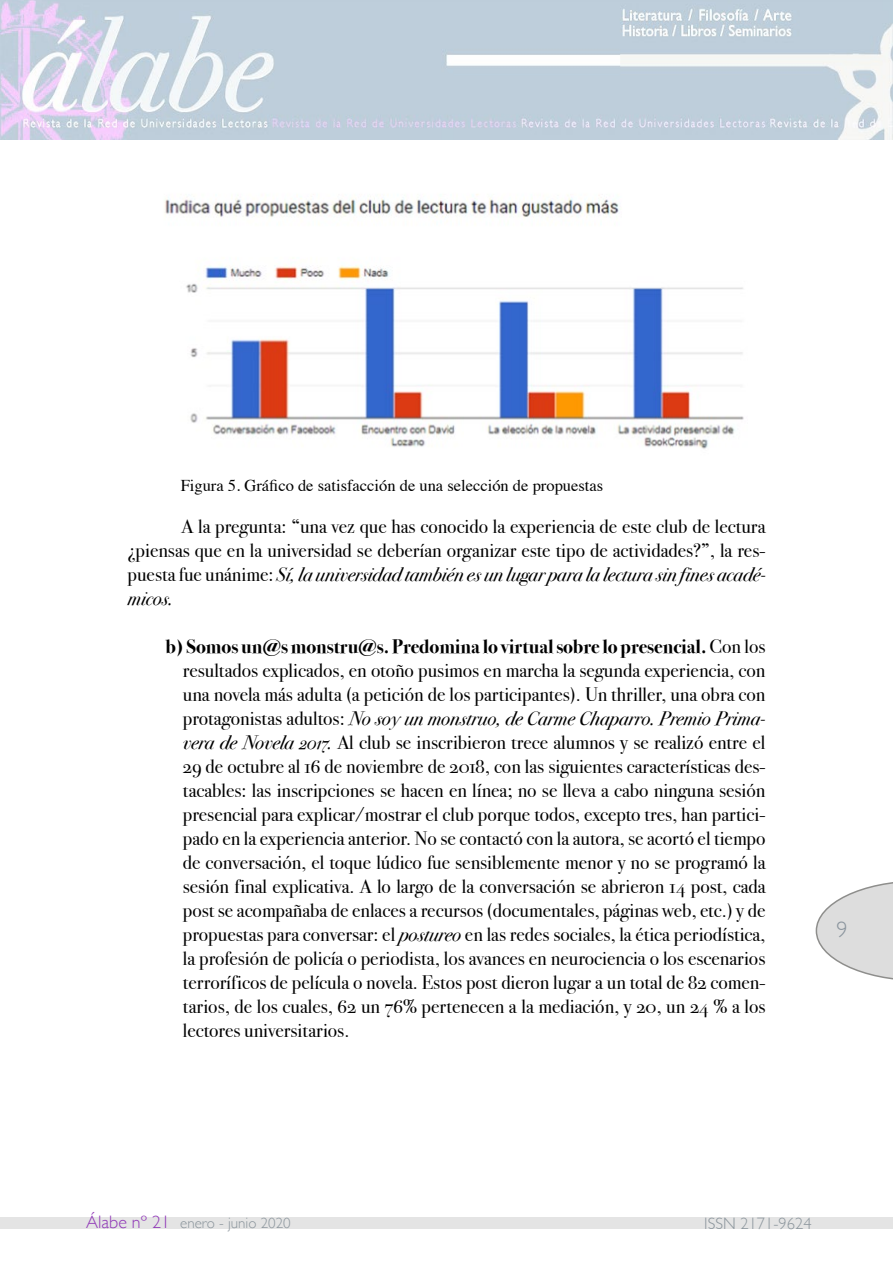
<style>
.page{position:relative;width:893px;height:1263px;background:#fff}
.page>*{position:absolute;margin:0;border:0;box-sizing:border-box;transform-origin:0 0}
.t1{font:300 22.5px "Gill Sans";color:#8a949d}
.t2{font:19.5px/24px "Bodoni Svty Two OSITCTT Book";color:#000;text-align:right}
.t3{font:19.5px/24px "Bodoni Svty Two OSITCTT Book It";color:#000}
.t4{font:19.5px "Bodoni Svty Two OSITCTT Bold";color:#000}
.t5{font:16.5px "Times";color:#000}
.t6{font:300 16.5px "Gill Sans";color:#8b959c}
.t7{font:300 15px "Gill Sans";color:#8b959c}
.s1{font-family:"Bodoni Svty Two OSITCTT Book"}
.s2{font-family:"Bodoni Svty Two OSITCTT Book It"}
.s3{font-size:18px;color:#9038b7}
</style>
<div class="page">
<svg style="left:816px;top:882px;width:77px;height:98px"></svg>
<img style="left:0;top:0;width:893px;height:139px">
<div style="left:0;top:1218px;width:893px;height:11px;background:#e4e4e4"></div>
<img style="left:165px;top:194px;width:579px;height:255px">
<p class="t5" style="left:181px;top:470px;width:424px">Figura 5. Gráfico de satisfacción de una selección de propuestas</p>
<p class="t2" style="left:128px;top:514px;width:639px">A la pregunta: “una vez que has conocido la experiencia de este club de lectura ¿piensas que en la universidad se deberían organizar este tipo de actividades?”, la res-</p>
<p class="t3" style="left:128px;top:562px;width:639px"><span class="s1">puesta fue unánime:</span> Sí, la universidad también es un lugar para la lectura sin fines acadé&shy;micos.</p>
<p class="t4" style="left:166px;top:635px;width:601px">b) Somos un@s monstru@s. Predomina lo virtual sobre lo presencial. <span class="s1">Con los</span></p>
<p class="t2" style="left:183px;top:658px;width:584px;text-align:left">resultados explicados, en otoño pusimos en marcha la segunda experiencia, con una novela más adulta (a petición de los participantes). Un thriller, una obra con</p>
<p class="t3" style="left:183px;top:706px;width:584px"><span class="s1">protagonistas adultos:</span> No soy un monstruo, de Carme Chaparro. Premio Prima-</p>
<p class="t2" style="left:183px;top:730px;width:584px;text-align:justify"><span class="s2">vera de Novela 2017.</span> Al club se inscribieron trece alumnos y se realizó entre el 29 de octubre al 16 de noviembre de 2018, con las siguientes características des&shy;tacables: las inscripciones se hacen en línea; no se lleva a cabo ninguna sesión presencial para explicar/mostrar el club porque todos, excepto tres, han partici&shy;pado en la experiencia anterior. No se contactó con la autora, se acortó el tiempo de conversación, el toque lúdico fue sensiblemente menor y no se programó la sesión final explicativa. A lo largo de la conversación se abrieron 14 post, cada post se acompañaba de enlaces a recursos (documentales, páginas web, etc.) y de propuestas para conversar: el <span class="s2">postureo</span> en las redes sociales, la ética periodística, la profesión de policía o periodista, los avances en neurociencia o los escenarios terroríficos de película o novela. Estos post dieron lugar a un total de 82 comen&shy;tarios, de los cuales, 62 un 76% pertenecen a la mediación, y 20, un 24 % a los lectores universitarios.</p>
<p class="t1" style="left:837px;top:912px;width:13px">9</p>
<p class="t7" style="left:86px;top:1211px;width:206px"><span class="s3">Álabe nº 21</span> enero - junio 2020</p>
<p class="t6" style="left:704px;top:1211px;width:109px">ISSN 2171-9624</p>
</div>
